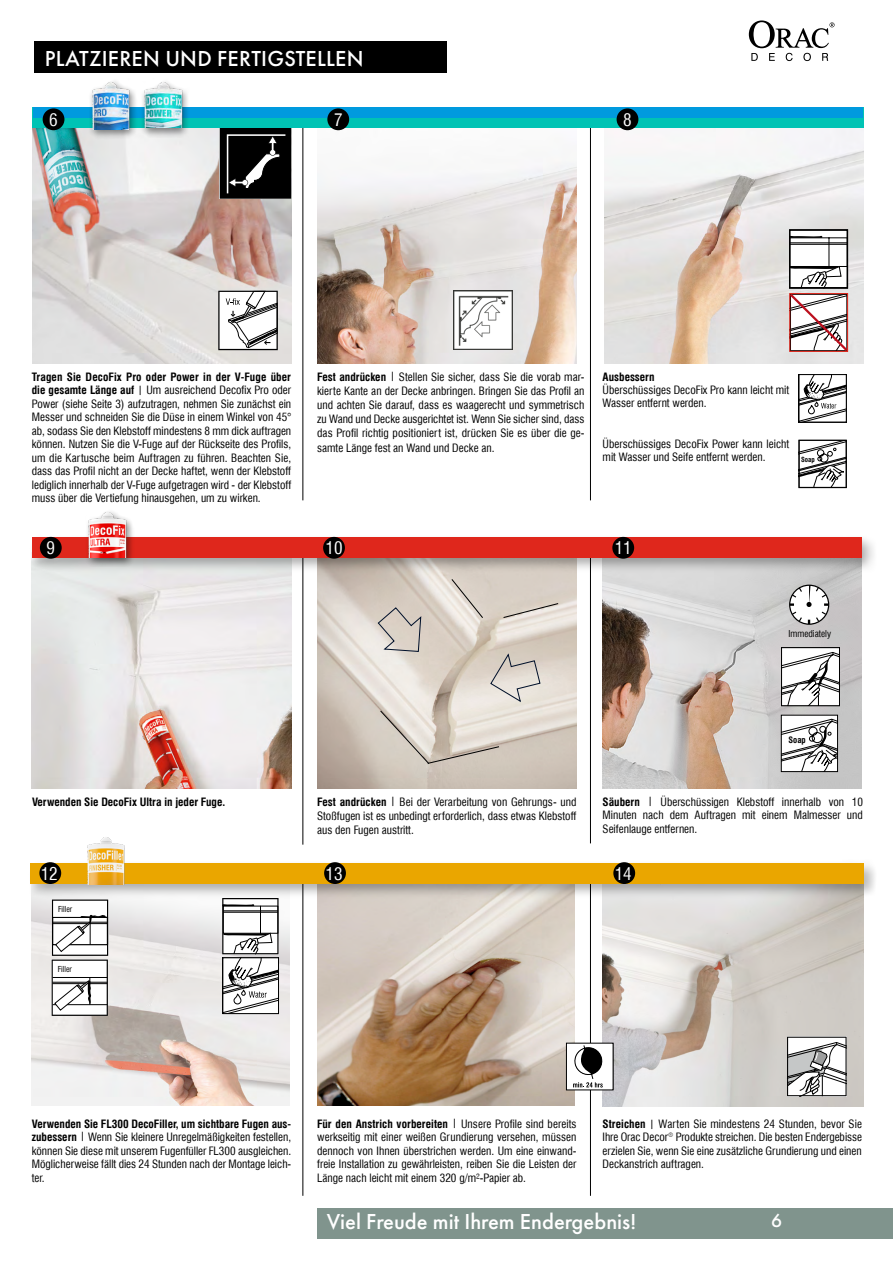
<style>
.page{position:relative;width:893px;height:1263px;background:#fff}
.page>*{position:absolute;margin:0;border:0;box-sizing:border-box;transform-origin:0 0}
.t1{font:500 22.5px "Futura PT";color:#fff}
.t2{font:500 19.5px "Futura PT";color:#fff}
.t3{font:condensed 17.1px "Swiss 721 TL";color:#fff}
.t4{font:condensed 11.25px/13.5px "Swiss 721 TL";color:#000;text-align:justify}
.t5{font:700 condensed 11.25px "Swiss 721 TL";color:#000}
.t6{font:condensed 9.3px "Swiss 721 TL";color:#000}
.t7{font:condensed 9.15px "Swiss 721 TL";color:#000}
.t8{font:700 condensed 8.55px "Swiss 721 TL";color:#000}
.t9{font:condensed 8.1px "Swiss 721 TL";color:#000}
.t10{font:700 condensed 6.9px "Swiss 721 TL";color:#000}
.s1{font-weight:700}
</style>
<div class="page">
<div style="left:317px;top:1208px;width:454px;height:30px;background:#80948d"></div>
<img style="left:317px;top:899px;width:258px;height:207px">
<img style="left:32px;top:899px;width:258px;height:207px">
<img style="left:603px;top:899px;width:261px;height:207px">
<img style="left:33px;top:128px;width:258px;height:236px">
<img style="left:317px;top:573px;width:259px;height:215px">
<img style="left:317px;top:128px;width:259px;height:236px">
<img style="left:603px;top:573px;width:259px;height:215px">
<img style="left:604px;top:128px;width:260px;height:236px">
<img style="left:32px;top:573px;width:259px;height:215px">
<hr style="left:303px;top:126px;width:1px;height:374px;background:#000">
<hr style="left:303px;top:551px;width:1px;height:294px;background:#000">
<hr style="left:590px;top:550px;width:1px;height:293px;background:#000">
<hr style="left:590px;top:126px;width:1px;height:374px;background:#000">
<hr style="left:590px;top:872px;width:1px;height:324px;background:#000">
<hr style="left:303px;top:872px;width:1px;height:324px;background:#000">
<svg style="left:379px;top:709px;width:121px;height:56px;background:#d6cdc3"></svg>
<svg style="left:218px;top:291px;width:60px;height:59px"></svg>
<svg style="left:787px;top:1037px;width:60px;height:59px"></svg>
<svg style="left:220px;top:128px;width:71px;height:71px;background:#1f1f1f"></svg>
<svg style="left:489px;top:652px;width:52px;height:51px;background:#d3cdc6"></svg>
<svg style="left:377px;top:606px;width:45px;height:46px;background:#cac2bb"></svg>
<svg style="left:450px;top:578px;width:34px;height:41px"></svg>
<svg style="left:502px;top:602px;width:57px;height:17px"></svg>
<img style="left:453px;top:291px;width:59px;height:59px">
<svg style="left:749px;top:20px;width:85px;height:41px"></svg>
<div style="left:761px;top:1208px;width:132px;height:30px;background:#80948d"></div>
<svg style="left:783px;top:649px;width:55px;height:55px"></svg>
<div style="left:781px;top:647px;width:59px;height:59px;border:1px solid #000"></div>
<div style="left:790px;top:585px;width:39px;height:39px;background:#2d2c2c;border-radius:50%"></div>
<div style="left:789px;top:585px;width:40px;height:40px;border:1px solid #000;border-radius:50%"></div>
<svg style="left:790px;top:585px;width:38px;height:39px"></svg>
<svg style="left:783px;top:717px;width:53px;height:53px"></svg>
<div style="left:781px;top:715px;width:57px;height:57px;border:1px solid #000"></div>
<svg style="left:52px;top:899px;width:56px;height:117px"></svg>
<svg style="left:222px;top:899px;width:57px;height:113px"></svg>
<div style="left:222px;top:957px;width:57px;height:57px;border:1px solid #000"></div>
<svg style="left:791px;top:231px;width:55px;height:55px"></svg>
<div style="left:789px;top:229px;width:59px;height:59px;border:1px solid #000"></div>
<svg style="left:791px;top:295px;width:55px;height:55px"></svg>
<div style="left:789px;top:293px;width:59px;height:59px;border:1px solid #df271c"></div>
<svg style="left:801px;top:442px;width:44px;height:44px"></svg>
<div style="left:799px;top:440px;width:48px;height:48px;border:1px solid #000"></div>
<svg style="left:801px;top:376px;width:44px;height:44px"></svg>
<div style="left:799px;top:374px;width:48px;height:48px;border:1px solid #000"></div>
<div style="left:29px;top:533px;width:848px;height:40px;background:#000;opacity:.3"></div>
<div style="left:32px;top:537px;width:830px;height:21px;background:#df271c"></div>
<div style="left:84px;top:508px;width:51px;height:59px;background:#000;opacity:.5"></div>
<img style="left:85px;top:508px;width:46px;height:49px">
<div style="left:612px;top:537px;width:22px;height:22px;background:#000;border-radius:50%"></div>
<div style="left:40px;top:537px;width:22px;height:22px;background:#000;border-radius:50%"></div>
<div style="left:323px;top:537px;width:22px;height:22px;background:#000;border-radius:50%"></div>
<div style="left:28px;top:859px;width:851px;height:40px;background:#000;opacity:.3"></div>
<div style="left:31px;top:863px;width:833px;height:20px;background:#eaa600"></div>
<img style="left:83px;top:837px;width:47px;height:47px">
<div style="left:324px;top:862px;width:22px;height:22px;background:#000;border-radius:50%"></div>
<div style="left:613px;top:862px;width:22px;height:22px;background:#000;border-radius:50%"></div>
<div style="left:39px;top:862px;width:22px;height:22px;background:#000;border-radius:50%"></div>
<div style="left:33px;top:108px;width:831px;height:20px;background:#00c3b4"></div>
<div style="left:33px;top:108px;width:830px;height:10px;background:#009ade"></div>
<div style="left:140px;top:79px;width:50px;height:59px;background:#000;opacity:.5"></div>
<img style="left:141px;top:79px;width:46px;height:49px">
<div style="left:87px;top:78px;width:51px;height:61px;background:#000;opacity:.5"></div>
<img style="left:88px;top:78px;width:47px;height:51px">
<div style="left:327px;top:108px;width:22px;height:22px;background:#000;border-radius:50%"></div>
<div style="left:617px;top:108px;width:21px;height:22px;background:#000;border-radius:50%"></div>
<div style="left:43px;top:108px;width:21px;height:22px;background:#000;border-radius:50%"></div>
<svg style="left:568px;top:1045px;width:43px;height:43px"></svg>
<div style="left:34px;top:41px;width:412px;height:32px;background:#000"></div>
<h1 class="t1" style="left:45px;top:45px;width:320px">PLATZIEREN UND FERTIGSTELLEN</h1>
<h3 class="t3" style="left:49px;top:109px;width:10px">6</h3>
<h3 class="t3" style="left:334px;top:109px;width:10px">7</h3>
<h3 class="t3" style="left:623px;top:109px;width:10px">8</h3>
<p class="t4" style="left:32px;top:369px;width:261px"><span class="s1">Tragen Sie DecoFix Pro oder Power in der V-Fuge über die gesamte Länge auf</span> | Um ausreichend Decofix Pro oder Power (siehe Seite 3) aufzutragen, nehmen Sie zunächst ein Messer und schneiden Sie die Düse in einem Winkel von 45° ab, sodass Sie den Klebstoff mindestens 8 mm dick auftragen können. Nutzen Sie die V-Fuge auf der Rückseite des Profils, um die Kartusche beim Auftragen zu führen. Beachten Sie, dass das Profil nicht an der Decke haftet, wenn der Klebstoff lediglich innerhalb der V-Fuge aufgetragen wird - der Klebstoff muss über die Vertiefung hinausgehen, um zu wirken.</p>
<p class="t4" style="left:317px;top:369px;width:269px;line-height:14.2px"><span class="s1">Fest andrücken</span> | Stellen Sie sicher, dass Sie die vorab mar&shy;kierte Kante an der Decke anbringen. Bringen Sie das Profil an und achten Sie darauf, dass es waagerecht und symmetrisch zu Wand und Decke ausgerichtet ist. Wenn Sie sicher sind, dass das Profil richtig positioniert ist, drücken Sie es über die ge&shy;samte Länge fest an Wand und Decke an.</p>
<p class="t5" style="left:603px;top:369px;width:53px">Ausbessern</p>
<p class="t4" style="left:603px;top:383px;width:188px">Überschüssiges DecoFix Pro kann leicht mit<br>Wasser entfernt werden.</p>
<p class="t4" style="left:603px;top:437px;width:188px">Überschüssiges DecoFix Power kann leicht mit Wasser und Seife entfernt werden.</p>
<p class="t10" style="left:801px;top:455px;width:15px">Soap</p>
<h3 class="t3" style="left:47px;top:537px;width:10px">9</h3>
<h3 class="t3" style="left:325px;top:537px;width:19px">10</h3>
<h3 class="t3" style="left:615px;top:537px;width:19px">11</h3>
<p class="t7" style="left:787px;top:626px;width:46px">Immediately!</p>
<p class="t6" style="left:788px;top:628px;width:44px">Immediately</p>
<p class="t5" style="left:32px;top:795px;width:195px">Verwenden Sie DecoFix Ultra in jeder Fuge.</p>
<p class="t4" style="left:317px;top:794px;width:261px;line-height:14.2px"><span class="s1">Fest andrücken</span> | Bei der Verarbeitung von Gehrungs- und Stoßfugen ist es unbedingt erforderlich, dass etwas Klebstoff aus den Fugen austritt.</p>
<p class="t8" style="left:788px;top:734px;width:19px">Soap</p>
<p class="t4" style="left:603px;top:795px;width:262px"><span class="s1">Säubern</span> | Überschüssigen Klebstoff innerhalb von 10<br>Minuten nach dem Auftragen mit einem Malmesser und Seifenlauge entfernen.</p>
<h3 class="t3" style="left:41px;top:862px;width:19px">12</h3>
<h3 class="t3" style="left:325px;top:862px;width:19px">13</h3>
<h3 class="t3" style="left:615px;top:862px;width:19px">14</h3>
<p class="t9" style="left:58px;top:904px;width:16px">Filler</p>
<p class="t9" style="left:58px;top:964px;width:16px">Filler</p>
<p class="t4" style="left:32px;top:1116px;width:261px"><span class="s1">Verwenden Sie FL300 DecoFiller, um sichtbare Fugen aus&shy;zubessern</span> | Wenn Sie kleinere Unregelmäßigkeiten festellen, können Sie diese mit unserem Fugenfüller FL300 ausgleichen.<br>Möglicherweise fällt dies 24 Stunden nach der Montage leich&shy;ter.</p>
<p class="t4" style="left:317px;top:1116px;width:261px"><span class="s1">Für den Anstrich vorbereiten</span> | Unsere Profile sind bereits werkseitig mit einer weißen Grundierung versehen, müssen dennoch von Ihnen überstrichen werden. Um eine einwand&shy;freie Installation zu gewährleisten, reiben Sie die Leisten der Länge nach leicht mit einem 320 g/m²-Papier ab.</p>
<p class="t4" style="left:603px;top:1116px;width:261px"><span class="s1">Streichen</span> | Warten Sie mindestens 24 Stunden, bevor Sie Ihre Orac Decor® Produkte streichen. Die besten Endergebisse erzielen Sie, wenn Sie eine zusätzliche Grundierung und einen Deckanstrich auftragen.</p>
<h1 class="t1" style="left:327px;top:1208px;width:311px">Viel Freude mit Ihrem Endergebnis!</h1>
<h2 class="t2" style="left:771px;top:1210px;width:13px">6</h2>
</div>
